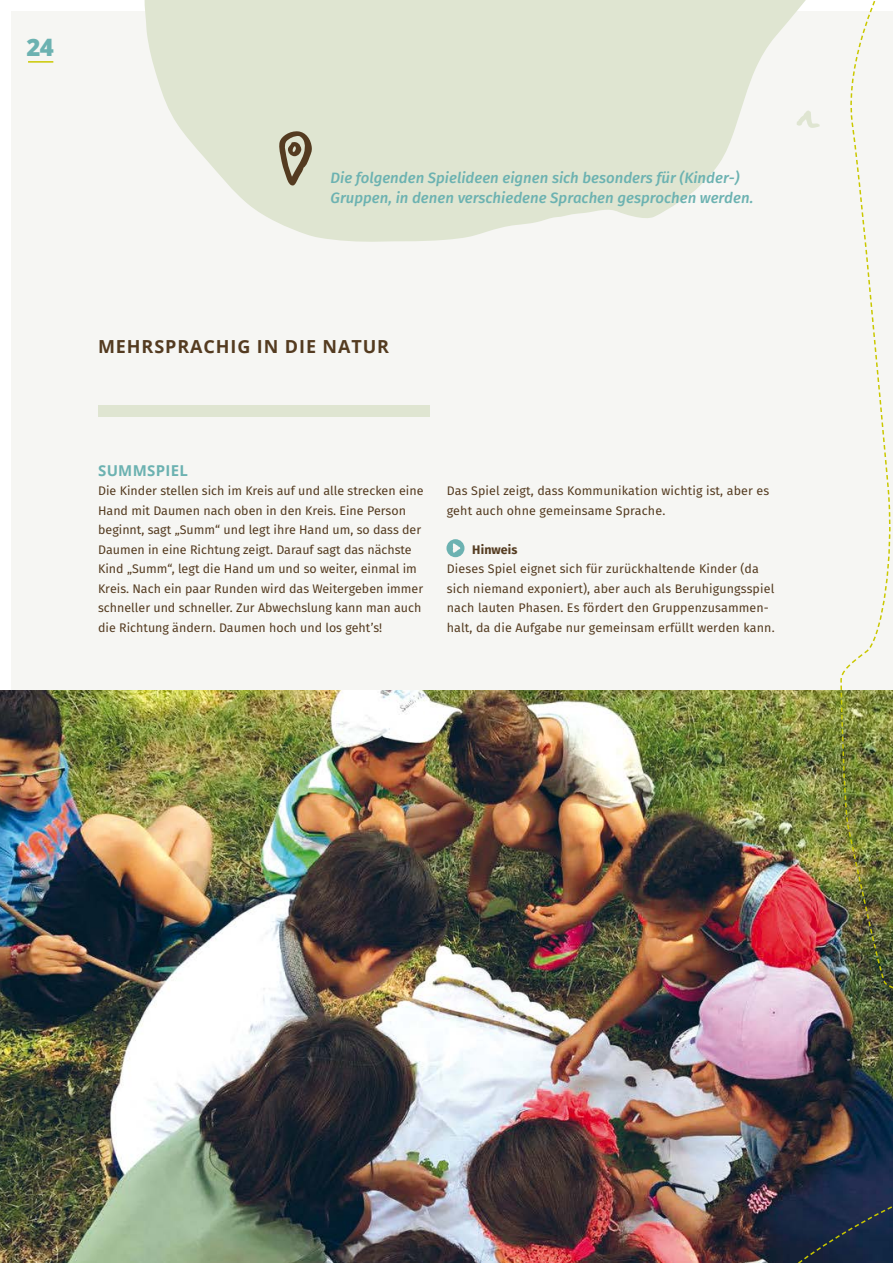
<style>
.page{position:relative;width:893px;height:1263px;background:#fff}
.page>*{position:absolute;margin:0;border:0;box-sizing:border-box;transform-origin:0 0}
.t1{font:800 24px "Open Sans";color:#6cb2b1}
.t2{font:700 18px "Open Sans";letter-spacing:.05em;color:#543b20}
.t3{font:italic 500 15px/19.5px "Fira Sans";color:#6cb2b1}
.t4{font:700 15px "Open Sans";letter-spacing:.02em;color:#6cb2b1}
.t5{font:12.45px/19.5px "Fira Sans";color:#543b20}
.t6{font:700 12.45px "Fira Sans";letter-spacing:.01em;color:#543b20}
</style>
<div class="page">
<div style="left:11px;top:11px;width:882px;height:1241px;background:#f6f6f3"></div>
<img style="left:0;top:690px;width:720px;height:573px">
<svg style="left:145px;top:0;width:575px;height:242px;background:#e2e7d5"></svg>
<img style="left:720px;top:0;width:173px;height:1263px">
<svg style="left:797px;top:110px;width:23px;height:18px"></svg>
<hr style="left:28px;top:61px;width:25px;height:2px;background:#cac800">
<div style="left:98px;top:405px;width:331px;height:12px;background:#dfe5d1"></div>
<svg style="left:279px;top:131px;width:33px;height:55px;background:#a09881"></svg>
<div style="left:446px;top:539px;width:18px;height:18px;background:#6cb2b1;border-radius:50%"></div>
<svg style="left:453px;top:543px;width:7px;height:10px"></svg>
<h1 class="t1" style="left:26px;top:29px;width:29px">24</h1>
<p class="t3" style="left:331px;top:167px;width:424px">Die folgenden Spielideen eignen sich besonders für (Kinder-)<br>Gruppen, in denen verschiedene Sprachen gesprochen werden.</p>
<h2 class="t2" style="left:98px;top:334px;width:293px">M EHRSPRACHIG IN DI E NATUR</h2>
<p class="t4" style="left:98px;top:460px;width:91px">SUMMSPI EL</p>
<p class="t5" style="left:98px;top:481px;width:327px">Die Kinder stellen sich im Kreis auf und alle strecken eine Hand mit Daumen nach oben in den Kreis. Eine Person beginnt, sagt „Summ“ und legt ihre Hand um, so dass der Daumen in eine Richtung zeigt. Darauf sagt das nächste Kind „Summ“, legt die Hand um und so weiter, einmal im Kreis. Nach ein paar Runden wird das Weitergeben immer schneller und schneller. Zur Abwechslung kann man auch die Richtung ändern. Daumen hoch und los geht’s!</p>
<p class="t5" style="left:447px;top:481px;width:324px">Das Spiel zeigt, dass Kommunikation wichtig ist, aber es geht auch ohne gemeinsame Sprache.</p>
<p class="t6" style="left:472px;top:539px;width:47px">Hinweis</p>
<p class="t5" style="left:447px;top:559px;width:329px">Dieses Spiel eignet sich für zurückhaltende Kinder (da sich niemand exponiert), aber auch als Beruhigungsspiel nach lauten Phasen. Es fördert den Gruppenzusammen&shy;halt, da die Aufgabe nur gemeinsam erfüllt werden kann.</p>
</div>
